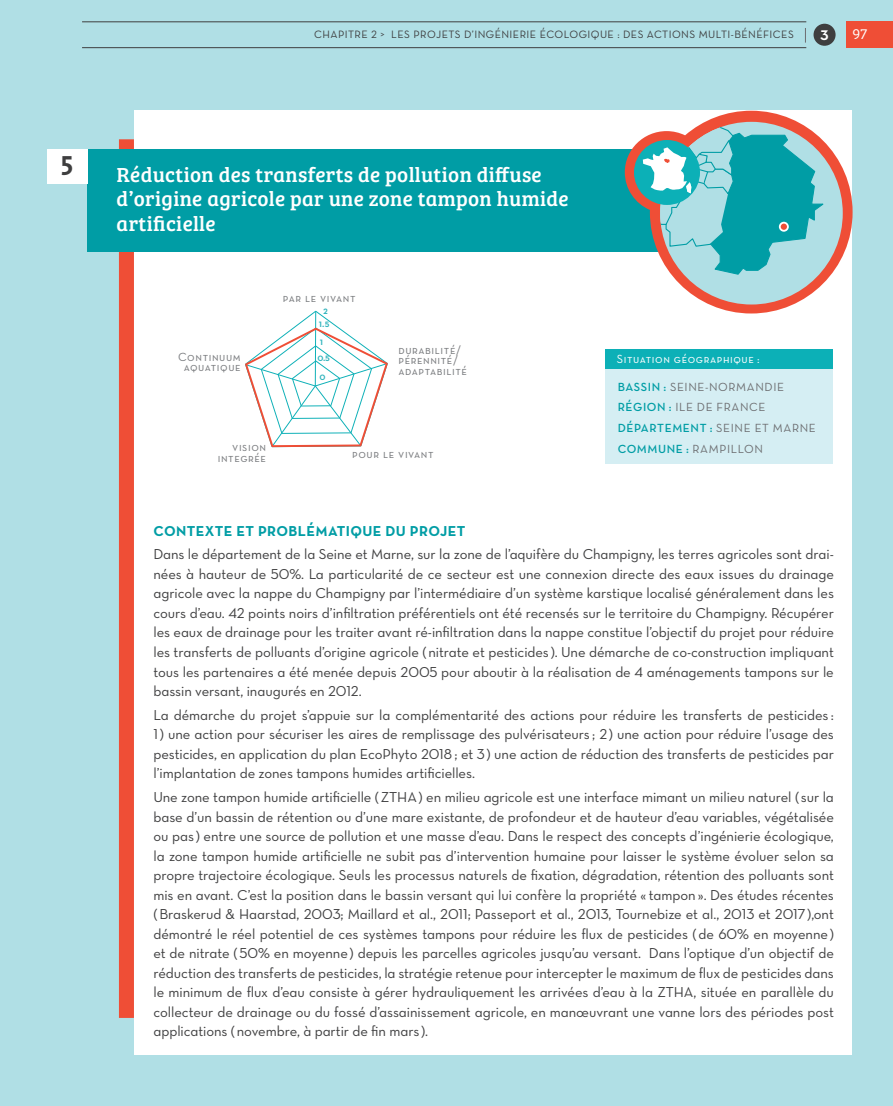
<style>
.page{position:relative;width:893px;height:1106px;background:#b0dfe5}
.page>*{position:absolute;margin:0;border:0;box-sizing:border-box;transform-origin:0 0}
.t1{font:700 27px "The Serif";color:#3e3e3f}
.t2{font:21px/24px "Bree Serif";letter-spacing:.015em;color:#fff}
.t3{font:18.9px "Neutra Text Demi SC Alt";color:#fff}
.t4{font:300 15px "Bree Serif";color:#fff}
.t5{font:14.7px/19.5px "Neutra Text Book Alt";letter-spacing:-.005em;color:#3e3e3f;text-align:justify}
.soustitre{font:14.7px "Neutra Text Bold SC Alt";letter-spacing:.025em;color:#009da5}
.t6{font:12px/10.5px "Neutra Text Book SC Alt";letter-spacing:.05em;color:#7a7c7f;text-align:center}
.soustitre-2{font:12px "Neutra Text Book SC Alt";letter-spacing:.05em;color:#6c6d70}
.soustitre-3{font:12px "Neutra Text Demi SC Alt";letter-spacing:.05em;color:#009da5}
.t7{font:12px "Neutra Text Book SC Alt";letter-spacing:.05em;color:#fff}
.t8{font:10.8px "Neutra Text Book Alt";letter-spacing:.04em;color:#3e3e3f}
.t9{font:10.5px "Neutra Text Demi SC Alt";color:#2db2bb}
.s1{font-family:"Neutra Text Demi SC Alt";color:#009da5}
.s2{font-family:"Neutra Text Book SC Alt";color:#6c6d70}
</style>
<div class="page">
<div style="left:846px;top:21px;width:47px;height:27px;background:#ef4e36"></div>
<div style="left:134px;top:111px;width:717px;height:943px;background:#fff"></div>
<div style="left:119px;top:139px;width:15px;height:878px;background:#ef4e36"></div>
<hr style="left:82px;top:21px;width:724px;height:1px;background:#3e3e3f">
<hr style="left:82px;top:47px;width:724px;height:1px;background:#3e3e3f">
<svg style="left:805px;top:28px;width:1px;height:15px"></svg>
<div style="left:813px;top:24px;width:23px;height:22px;background:#3e3e3f;border-radius:50%"></div>
<div style="left:605px;top:368px;width:228px;height:96px;background:#d5eef3"></div>
<div style="left:605px;top:349px;width:228px;height:19px;background:#0cb0b7"></div>
<div style="left:87px;top:150px;width:666px;height:102px;background:#009da5"></div>
<div style="left:47px;top:149px;width:40px;height:35px;background:#fff"></div>
<svg style="left:245px;top:311px;width:143px;height:136px"></svg>
<div style="left:196px;top:443px;width:70px;height:21px;background:#fff"></div>
<div style="left:319px;top:372px;width:8px;height:9px;background:#fff"></div>
<svg style="left:625px;top:111px;width:228px;height:202px"></svg>
<div style="left:660px;top:122px;width:183px;height:182px;background:#b0dfe5;border-radius:50%"></div>
<div style="left:634px;top:140px;width:66px;height:65px;background:#0cb0b7;border-radius:50%"></div>
<svg style="left:643px;top:122px;width:183px;height:153px"></svg>
<p class="t8" style="left:314px;top:28px;width:481px">CHAPITRE 2 &gt; LES PROJETS D’INGÉNIERIE ÉCOLOGIQUE : DES ACTIONS MULTI-BÉNÉFICES</p>
<p class="t3" style="left:820px;top:22px;width:10px">3</p>
<p class="t4" style="left:853px;top:23px;width:16px">97</p>
<p class="t1" style="left:61px;top:138px;width:14px">5</p>
<p class="t2" style="left:117px;top:162px;width:453px">Réduction des transferts de pollution diffuse d’origine agricole par une zone tampon humide artificielle</p>
<p class="t6" style="left:178px;top:351px;width:64px">Continuum aquatique</p>
<p class="t6" style="left:283px;top:293px;width:74px">par le vivant</p>
<p class="t9" style="left:323px;top:304px;width:6px">2</p>
<p class="t9" style="left:319px;top:317px;width:12px">1.5</p>
<p class="t9" style="left:318px;top:351px;width:14px">0.5</p>
<p class="t9" style="left:320px;top:335px;width:5px">1</p>
<p class="t9" style="left:319px;top:370px;width:8px">0</p>
<p class="t6" style="left:398px;top:344px;width:70px;text-align:left">durabilité/ pérennité/ adaptabilité</p>
<p class="t6" style="left:218px;top:442px;width:50px;text-align:right">vision integrée</p>
<p class="t6" style="left:352px;top:448px;width:83px">pour le vivant</p>
<p class="t7" style="left:617px;top:351px;width:144px">Situation géographique :</p>
<p class="soustitre-2" style="left:618px;top:379px;width:168px"><span class="s1">BASSIN :</span> SEINE-NORMANDIE</p>
<p class="soustitre-2" style="left:618px;top:400px;width:149px"><span class="s1">RÉGION :</span> ILE DE FRANCE</p>
<p class="soustitre-3" style="left:618px;top:420px;width:200px">DÉPARTEMENT : <span class="s2">SEINE ET MARNE</span></p>
<p class="soustitre-2" style="left:618px;top:441px;width:147px"><span class="s1">COMMUNE :</span> RAMPILLON</p>
<p class="soustitre" style="left:153px;top:521px;width:314px">CONTEXTE ET PROBLÉMATIQUE DU PROJET</p>
<p class="t5" style="left:153px;top:544px;width:682px">Dans le département de la Seine et Marne, sur la zone de l’aquifère du Champigny, les terres agricoles sont drai&shy;nées à hauteur de 50%. La particularité de ce secteur est une connexion directe des eaux issues du drainage agricole avec la nappe du Champigny par l’intermédiaire d’un système karstique localisé généralement dans les cours d’eau. 42 points noirs d’infiltration préférentiels ont été recensés sur le territoire du Champigny. Récupérer les eaux de drainage pour les traiter avant ré-infiltration dans la nappe constitue l’objectif du projet pour réduire les transferts de polluants d’origine agricole (nitrate et pesticides ). Une démarche de co-construction impliquant tous les partenaires a été menée depuis 2005 pour aboutir à la réalisation de 4 aménagements tampons sur le bassin versant, inaugurés en 2012.</p>
<p class="t5" style="left:153px;top:704px;width:682px">La démarche du projet s’appuie sur la complémentarité des actions pour réduire les transferts de pesticides :</p>
<p class="t5" style="left:153px;top:724px;width:682px">1) une action pour sécuriser les aires de remplissage des pulvérisateurs ; 2) une action pour réduire l’usage des pesticides, en application du plan EcoPhyto 2018 ; et 3) une action de réduction des transferts de pesticides par l’implantation de zones tampons humides artificielles.</p>
<p class="t5" style="left:153px;top:787px;width:682px">Une zone tampon humide artificielle (ZTHA) en milieu agricole est une interface mimant un milieu naturel ( sur la base d’un bassin de rétention ou d’une mare existante, de profondeur et de hauteur d’eau variables, végétalisée ou pas ) entre une source de pollution et une masse d’eau. Dans le respect des concepts d’ingénierie écologique, la zone tampon humide artificielle ne subit pas d’intervention humaine pour laisser le système évoluer selon sa propre trajectoire écologique. Seuls les processus naturels de fixation, dégradation, rétention des polluants sont mis en avant. C’est la position dans le bassin versant qui lui confère la propriété « tampon ». Des études récentes (Braskerud &amp; Haarstad, 2003; Maillard et al., 2011; Passeport et al., 2013, Tournebize et al., 2013 et 2017),ont démontré le réel potentiel de ces systèmes tampons pour réduire les flux de pesticides (de 60% en moyenne) et de nitrate (50% en moyenne) depuis les parcelles agricoles jusqu’au versant. Dans l’optique d’un objectif de réduction des transferts de pesticides, la stratégie retenue pour intercepter le maximum de flux de pesticides dans le minimum de flux d’eau consiste à gérer hydrauliquement les arrivées d’eau à la ZTHA, située en parallèle du collecteur de drainage ou du fossé d’assainissement agricole, en manœuvrant une vanne lors des périodes post applications (novembre, à partir de fin mars ).</p>
</div>
